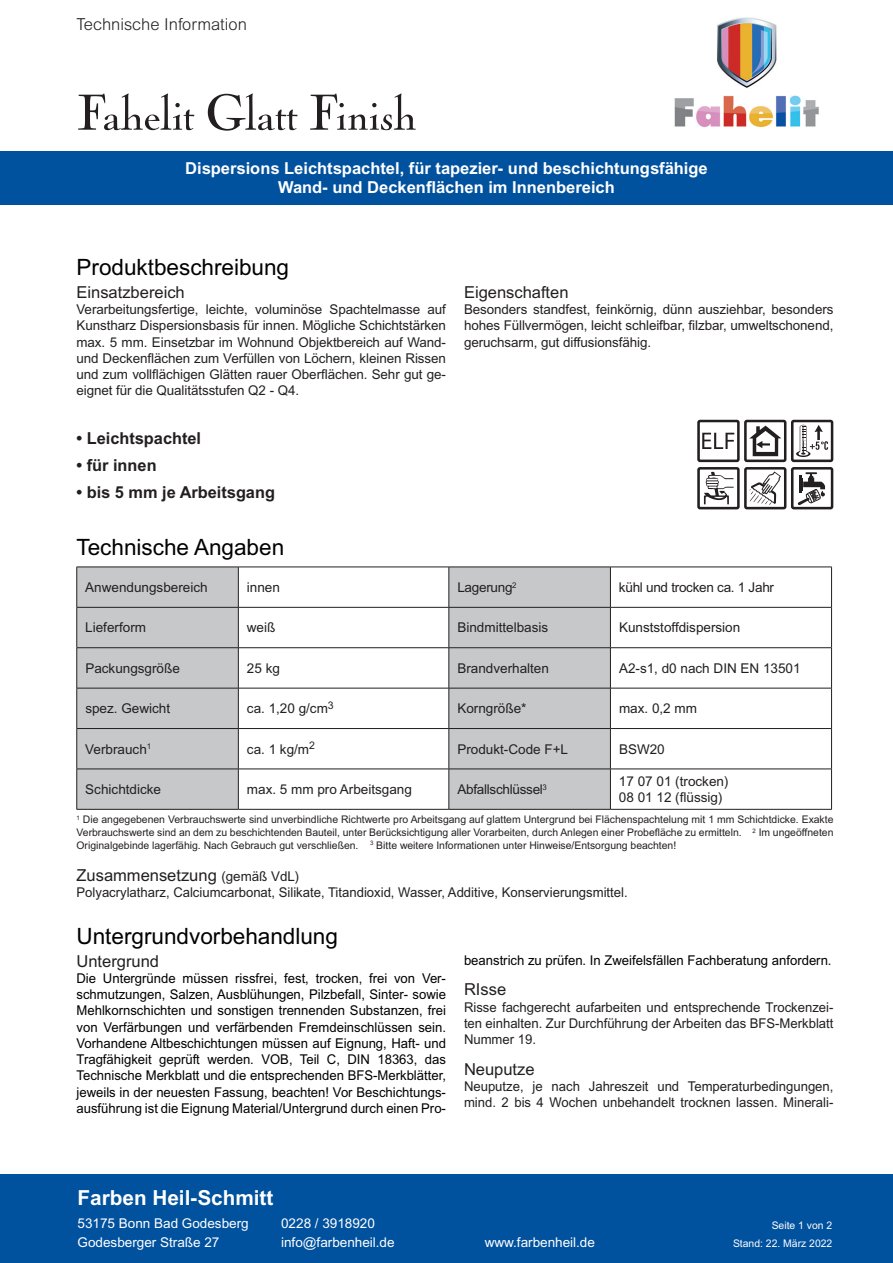
<style>
.page{position:relative;width:893px;height:1263px;background:#fff}
.page>*{position:absolute;margin:0;border:0;box-sizing:border-box;transform-origin:0 0}
.t1{font:52.5px "Nicolas Cochin EF";color:#231f20}
.t2{font:22.5px "Arial MT Std";color:#000}
.t3{font:700 20.7px "Arial MT Std";color:#fff}
.t4{font:700 16.5px/19.8px "Arial MT Std";color:#fff;text-align:center}
.t5{font:16.5px "Arial MT Std";color:#231f20}
.t6{font:700 16.5px "Arial MT Std";color:#231f20}
.t7{font:300 16.5px "Arial MT Std";color:#231f20}
.t8{font:13.5px/16.2px "Arial MT Std";color:#231f20;text-align:justify}
.t9{font:13.5px/16.2px "Arial MT Std";color:#000;text-align:justify}
.t10{font:13.5px/18.9px "Arial MT Std";color:#fff}
.t11{font:13.5px "Arial MT Std";letter-spacing:-.02em;color:#231f20}
.t12{font:10.5px/12.6px "Arial MT Std";color:#231f20;text-align:justify}
.t13{font:10.5px "Arial MT Std";color:#fff}
.s1{font-size:13.5px}
</style>
<div class="page">
<div style="left:78px;top:568px;width:532px;height:241px;background:#c7c8ca"></div>
<svg style="left:239px;top:568px;width:210px;height:241px"></svg>
<svg style="left:611px;top:606px;width:220px;height:203px"></svg>
<div style="left:450px;top:648px;width:160px;height:80px;background:#c7c8ca"></div>
<hr style="left:238px;top:567px;width:1px;height:40px;background:#231f20">
<hr style="left:448px;top:567px;width:1px;height:40px;background:#231f20">
<hr style="left:610px;top:567px;width:1px;height:40px;background:#231f20">
<hr style="left:238px;top:607px;width:1px;height:40px;background:#231f20">
<hr style="left:448px;top:607px;width:1px;height:40px;background:#231f20">
<hr style="left:610px;top:607px;width:1px;height:40px;background:#231f20">
<hr style="left:238px;top:648px;width:1px;height:40px;background:#231f20">
<hr style="left:238px;top:688px;width:1px;height:40px;background:#231f20">
<hr style="left:238px;top:729px;width:1px;height:40px;background:#231f20">
<hr style="left:448px;top:729px;width:1px;height:40px;background:#231f20">
<hr style="left:610px;top:729px;width:1px;height:40px;background:#231f20">
<hr style="left:238px;top:769px;width:1px;height:40px;background:#231f20">
<hr style="left:448px;top:769px;width:1px;height:40px;background:#231f20">
<hr style="left:610px;top:769px;width:1px;height:40px;background:#231f20">
<hr style="left:77px;top:567px;width:161px;height:1px;background:#231f20">
<hr style="left:77px;top:567px;width:1px;height:40px;background:#231f20">
<hr style="left:238px;top:567px;width:211px;height:1px;background:#231f20">
<hr style="left:449px;top:567px;width:161px;height:1px;background:#231f20">
<hr style="left:610px;top:567px;width:222px;height:1px;background:#231f20">
<hr style="left:831px;top:567px;width:1px;height:40px;background:#231f20">
<hr style="left:77px;top:607px;width:161px;height:1px;background:#231f20">
<hr style="left:77px;top:607px;width:1px;height:40px;background:#231f20">
<hr style="left:238px;top:607px;width:211px;height:1px;background:#231f20">
<hr style="left:449px;top:607px;width:161px;height:1px;background:#231f20">
<hr style="left:610px;top:607px;width:222px;height:1px;background:#231f20">
<hr style="left:831px;top:607px;width:1px;height:40px;background:#231f20">
<hr style="left:77px;top:647px;width:161px;height:1px;background:#231f20">
<hr style="left:77px;top:648px;width:1px;height:40px;background:#231f20">
<hr style="left:238px;top:647px;width:211px;height:1px;background:#231f20">
<hr style="left:610px;top:647px;width:222px;height:1px;background:#231f20">
<hr style="left:831px;top:648px;width:1px;height:40px;background:#231f20">
<hr style="left:77px;top:688px;width:161px;height:1px;background:#231f20">
<hr style="left:77px;top:688px;width:1px;height:40px;background:#231f20">
<hr style="left:238px;top:688px;width:211px;height:1px;background:#231f20">
<hr style="left:610px;top:688px;width:222px;height:1px;background:#231f20">
<hr style="left:831px;top:688px;width:1px;height:40px;background:#231f20">
<hr style="left:77px;top:728px;width:161px;height:1px;background:#231f20">
<hr style="left:77px;top:729px;width:1px;height:40px;background:#231f20">
<hr style="left:238px;top:728px;width:211px;height:1px;background:#231f20">
<hr style="left:610px;top:728px;width:222px;height:1px;background:#231f20">
<hr style="left:831px;top:729px;width:1px;height:40px;background:#231f20">
<hr style="left:77px;top:769px;width:161px;height:1px;background:#231f20">
<hr style="left:77px;top:769px;width:1px;height:40px;background:#231f20">
<hr style="left:238px;top:769px;width:211px;height:1px;background:#231f20">
<hr style="left:449px;top:769px;width:161px;height:1px;background:#231f20">
<hr style="left:610px;top:769px;width:222px;height:1px;background:#231f20">
<hr style="left:831px;top:769px;width:1px;height:40px;background:#231f20">
<hr style="left:77px;top:809px;width:161px;height:1px;background:#231f20">
<hr style="left:449px;top:809px;width:161px;height:1px;background:#231f20">
<hr style="left:610px;top:809px;width:222px;height:1px;background:#231f20">
<hr style="left:449px;top:688px;width:1px;height:40px;background:#231f20">
<hr style="left:610px;top:688px;width:1px;height:40px;background:#231f20">
<hr style="left:449px;top:728px;width:161px;height:1px;background:#231f20">
<hr style="left:449px;top:648px;width:1px;height:40px;background:#231f20">
<hr style="left:449px;top:647px;width:161px;height:1px;background:#231f20">
<hr style="left:610px;top:648px;width:1px;height:40px;background:#231f20">
<hr style="left:449px;top:688px;width:161px;height:1px;background:#231f20">
<hr style="left:238px;top:809px;width:211px;height:1px;background:#231f20">
<svg style="left:697px;top:420px;width:136px;height:89px"></svg>
<div style="left:0;top:151px;width:893px;height:53px;background:#00519e"></div>
<div style="left:0;top:1174px;width:893px;height:89px;background:#00519e"></div>
<img style="left:674px;top:17px;width:145px;height:111px">
<p class="t7" style="left:77px;top:15px;width:172px">Technische Information</p>
<h1 class="t1" style="left:77px;top:85px;width:341px">Fahelit Glatt Finish</h1>
<p class="t4" style="left:185px;top:158px;width:524px">Dispersions Leichtspachtel, für tapezier- und beschichtungsfähige<br>Wand- und Deckenflächen im Innenbereich</p>
<h2 class="t2" style="left:77px;top:254px;width:214px">Produktbeschreibung</h2>
<p class="t5" style="left:77px;top:283px;width:110px">Einsatzbereich</p>
<p class="t8" style="left:77px;top:301px;width:371px">Verarbeitungsfertige, leichte, voluminöse Spachtelmasse auf Kunstharz Dispersionsbasis für innen. Mögliche Schichtstärken max. 5 mm. Einsetzbar im Wohnund Objektbereich auf Wand&shy;und Deckenflächen zum Verfüllen von Löchern, kleinen Rissen und zum vollflächigen Glätten rauer Oberflächen. Sehr gut ge&shy;eignet für die Qualitätsstufen Q2 - Q4.</p>
<p class="t6" style="left:77px;top:428px;width:126px">• Leichtspachtel</p>
<p class="t6" style="left:77px;top:455px;width:82px">• für innen</p>
<p class="t6" style="left:77px;top:482px;width:200px">• bis 5 mm je Arbeitsgang</p>
<h2 class="t2" style="left:77px;top:534px;width:209px">Technische Angaben</h2>
<p class="t5" style="left:464px;top:283px;width:106px">Eigenschaften</p>
<p class="t8" style="left:464px;top:301px;width:371px">Besonders standfest, feinkörnig, dünn ausziehbar, besonders hohes Füllvermögen, leicht schleifbar, filzbar, umweltschonend, geruchsarm, gut diffusionsfähig.</p>
<p class="t8" style="left:85px;top:579px;width:124px">Anwendungsbereich</p>
<p class="t8" style="left:247px;top:579px;width:35px">innen</p>
<p class="t11" style="left:457px;top:580px;width:61px">Lagerung<sup>2</sup></p>
<p class="t11" style="left:619px;top:580px;width:157px">kühl und trocken ca. 1 Jahr</p>
<p class="t8" style="left:85px;top:619px;width:62px">Lieferform</p>
<p class="t8" style="left:247px;top:619px;width:30px">weiß</p>
<p class="t8" style="left:457px;top:619px;width:92px">Bindmittelbasis</p>
<p class="t8" style="left:619px;top:619px;width:123px">Kunststoffdispersion</p>
<p class="t8" style="left:85px;top:660px;width:96px">Packungsgröße</p>
<p class="t8" style="left:247px;top:660px;width:35px">25 kg</p>
<p class="t8" style="left:457px;top:660px;width:93px">Brandverhalten</p>
<p class="t8" style="left:619px;top:660px;width:183px">A2-s1, d0 nach DIN EN 13501</p>
<p class="t8" style="left:85px;top:700px;width:86px">spez. Gewicht</p>
<p class="t8" style="left:247px;top:700px;width:88px">ca. 1,20 g/cm<sup>3</sup></p>
<p class="t8" style="left:457px;top:700px;width:71px">Korngröße*</p>
<p class="t8" style="left:619px;top:700px;width:80px">max. 0,2 mm</p>
<p class="t8" style="left:85px;top:741px;width:67px">Verbrauch<sup>1</sup></p>
<p class="t8" style="left:247px;top:741px;width:70px">ca. 1 kg/m<sup>2</sup></p>
<p class="t8" style="left:457px;top:741px;width:112px">Produkt-Code F+L</p>
<p class="t8" style="left:619px;top:741px;width:47px">BSW20</p>
<p class="t8" style="left:85px;top:781px;width:77px">Schichtdicke</p>
<p class="t8" style="left:247px;top:781px;width:167px">max. 5 mm pro Arbeitsgang</p>
<p class="t11" style="left:457px;top:781px;width:91px">Abfallschlüssel<sup>3</sup></p>
<p class="t8" style="left:619px;top:773px;width:111px">17 07 01 (trocken)<br>08 01 12 (flüssig)</p>
<p class="t12" style="left:77px;top:813px;width:758px"><sup>1</sup> Die angegebenen Verbrauchswerte sind unverbindliche Richtwerte pro Arbeitsgang auf glattem Untergrund bei Flächenspachtelung mit 1 mm Schichtdicke. Exakte Verbrauchswerte sind an dem zu beschichtenden Bauteil, unter Berücksichtigung aller Vorarbeiten, durch Anlegen einer Probefläche zu ermitteln. <sup>2</sup> Im ungeöffneten Originalgebinde lagerfähig. Nach Gebrauch gut verschließen. <sup>3</sup> Bitte weitere Informationen unter Hinweise/Entsorgung beachten!</p>
<p class="t5" style="left:77px;top:866px;width:224px">Zusammensetzung <span class="s1">(gemäß VdL)</span></p>
<p class="t8" style="left:77px;top:884px;width:553px">Polyacrylatharz, Calciumcarbonat, Silikate, Titandioxid, Wasser, Additive, Konservierungsmittel.</p>
<h2 class="t2" style="left:77px;top:923px;width:263px">Untergrundvorbehandlung</h2>
<p class="t5" style="left:77px;top:952px;width:84px">Untergrund</p>
<p class="t9" style="left:77px;top:970px;width:371px">Die Untergründe müssen rissfrei, fest, trocken, frei von Ver&shy;schmutzungen, Salzen, Ausblühungen, Pilzbefall, Sinter- sowie Mehlkornschichten und sonstigen trennenden Substanzen, frei von Verfärbungen und verfärbenden Fremdeinschlüssen sein.<br>Vorhandene Altbeschichtungen müssen auf Eignung, Haft- und Tragfähigkeit geprüft werden. VOB, Teil C, DIN 18363, das Technische Merkblatt und die entsprechenden BFS-Merkblätter, jeweils in der neuesten Fassung, beachten! Vor Beschichtungs&shy;ausführung ist die Eignung Material/Untergrund durch einen Pro-</p>
<p class="t9" style="left:464px;top:952px;width:369px">beanstrich zu prüfen. In Zweifelsfällen Fachberatung anfordern.</p>
<p class="t5" style="left:464px;top:980px;width:44px">RIsse</p>
<p class="t8" style="left:464px;top:998px;width:371px">Risse fachgerecht aufarbeiten und entsprechende Trockenzei&shy;ten einhalten. Zur Durchführung der Arbeiten das BFS-Merkblatt Nummer 19.</p>
<p class="t5" style="left:464px;top:1059px;width:72px">Neuputze</p>
<p class="t8" style="left:464px;top:1078px;width:371px">Neuputze, je nach Jahreszeit und Temperaturbedingungen, mind. 2 bis 4 Wochen unbehandelt trocknen lassen. Minerali-</p>
<h3 class="t3" style="left:78px;top:1185px;width:197px">Farben Heil-Schmitt</h3>
<p class="t10" style="left:78px;top:1213px;width:173px">53175 Bonn Bad Godesberg<br>Godesberger Straße 27</p>
<p class="t10" style="left:281px;top:1213px;width:115px">0228 / 3918920 info@farbenheil.de</p>
<p class="t13" style="left:772px;top:1219px;width:62px">Seite 1 von 2</p>
<p class="t10" style="left:485px;top:1232px;width:112px">www.farbenheil.de</p>
<p class="t13" style="left:733px;top:1237px;width:101px">Stand: 22. März 2022</p>
</div>
